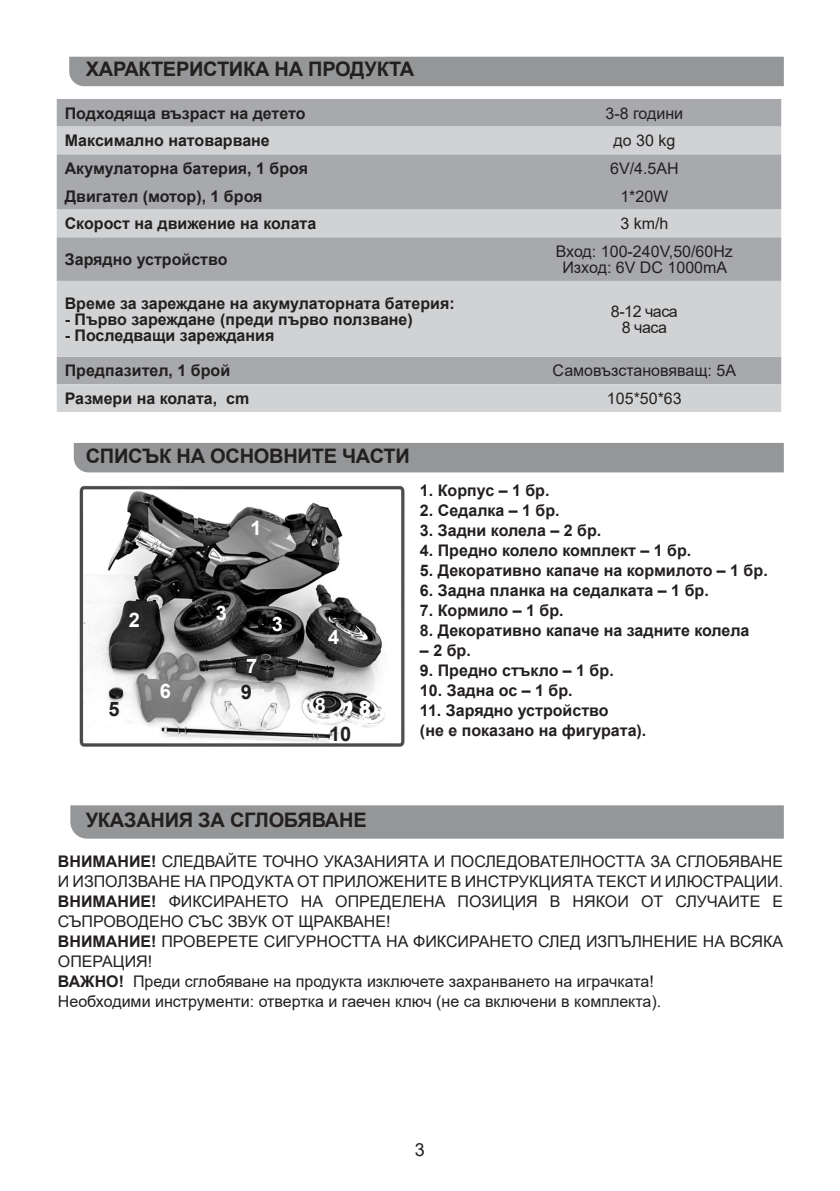
<style>
.page{position:relative;width:840px;height:1191px;background:#fff}
.page>*{position:absolute;margin:0;border:0;box-sizing:border-box;transform-origin:0 0}
.Chapters{font:700 20px "Arial";letter-spacing:-.015em;color:#231f20}
.t1{font:700 20px "Arial";color:#fff}
.t2{font:18px "Arial";color:#231f20}
.t3{font:700 16px "Arial";color:#231f20}
.t4{font:16px/20px "Arial";color:#231f20}
.s1{font-weight:700}
</style>
<div class="page">
<div style="left:74px;top:443px;width:709px;height:29px;background:#949697"></div>
<div style="left:70px;top:805px;width:713px;height:33px;background:#949697"></div>
<div style="left:69px;top:57px;width:714px;height:29px;background:#949697"></div>
<img style="left:79px;top:485px;width:325px;height:262px">
<div style="left:57px;top:99px;width:723px;height:285px;background:#a8a9ad"></div>
<svg style="left:57px;top:127px;width:723px;height:229px;background:#bfc0c3"></svg>
<div style="left:57px;top:384px;width:723px;height:28px;background:#d1d2d4"></div>
<p class="Chapters" style="left:86px;top:55px;width:330px">ХАРАКТЕРИСТИКА НА ПРОДУКТА</p>
<p class="t3" style="left:65px;top:102px;width:242px">Подходяща възраст на детето</p>
<p class="t4" style="left:605px;top:103px;width:79px">3-8 години</p>
<p class="t3" style="left:65px;top:129px;width:206px">Максимално натоварване</p>
<p class="t4" style="left:613px;top:131px;width:63px">до 30 kg</p>
<p class="t3" style="left:65px;top:157px;width:245px">Акумулаторна батерия, 1 броя</p>
<p class="t4" style="left:609px;top:158px;width:70px">6V/4.5AH</p>
<p class="t3" style="left:65px;top:185px;width:199px">Двигател (мотор), 1 броя</p>
<p class="t4" style="left:620px;top:186px;width:50px">1*20W</p>
<p class="t3" style="left:65px;top:212px;width:253px">Скорост на движение на колата</p>
<p class="t4" style="left:620px;top:213px;width:50px">3 km/h</p>
<p class="t3" style="left:65px;top:248px;width:164px">Зарядно устройство</p>
<p class="t4" style="left:555px;top:241px;width:179px">Вход: 100-240V,50/60Hz</p>
<p class="t4" style="left:562px;top:257px;width:166px">Изход: 6V DC 1000mA</p>
<p class="t3" style="left:65px;top:292px;width:391px">Време за зареждане на акумулаторната батерия:</p>
<p class="t3" style="left:65px;top:308px;width:349px">- Първо зареждане (преди първо ползване)</p>
<p class="t3" style="left:65px;top:324px;width:211px">- Последващи зареждания</p>
<p class="t4" style="left:610px;top:301px;width:68px">8-12 часа</p>
<p class="t4" style="left:621px;top:317px;width:47px">8 часа</p>
<p class="t3" style="left:65px;top:359px;width:167px">Предпазител, 1 брой</p>
<p class="t4" style="left:552px;top:360px;width:185px">Самовъзстановяващ: 5А</p>
<p class="t3" style="left:65px;top:387px;width:186px">Размери на колата, сm</p>
<p class="t4" style="left:606px;top:388px;width:76px">105*50*63</p>
<p class="Chapters" style="left:86px;top:441px;width:325px">СПИСЪК НА ОСНОВНИТЕ ЧАСТИ</p>
<p class="t1" style="left:129px;top:606px;width:13px">2</p>
<p class="Chapters" style="left:108px;top:695px;width:13px">5</p>
<p class="t1" style="left:160px;top:677px;width:13px">6</p>
<p class="t1" style="left:250px;top:514px;width:13px">1</p>
<p class="t1" style="left:216px;top:599px;width:13px">3</p>
<p class="t1" style="left:246px;top:652px;width:13px">7</p>
<p class="Chapters" style="left:241px;top:678px;width:13px">9</p>
<p class="t1" style="left:272px;top:610px;width:13px">3</p>
<p class="t1" style="left:328px;top:623px;width:13px">4</p>
<p class="t1" style="left:314px;top:691px;width:13px">8</p>
<p class="Chapters" style="left:329px;top:719px;width:24px">10</p>
<p class="t1" style="left:358px;top:694px;width:13px">8</p>
<p class="t3" style="left:420px;top:479px;width:131px">1. Корпус – 1 бр.</p>
<p class="t3" style="left:420px;top:499px;width:141px">2. Седалка – 1 бр.</p>
<p class="t3" style="left:420px;top:519px;width:183px">3. Задни колела – 2 бр.</p>
<p class="t3" style="left:420px;top:539px;width:272px">4. Предно колело комплект – 1 бр.</p>
<p class="t3" style="left:420px;top:559px;width:349px">5. Декоративно капаче на кормилото – 1 бр.</p>
<p class="t3" style="left:420px;top:579px;width:290px">6. Задна планка на седалката – 1 бр.</p>
<p class="t3" style="left:420px;top:599px;width:145px">7. Кормило – 1 бр.</p>
<p class="t3" style="left:420px;top:619px;width:331px">8. Декоративно капаче на задните колела</p>
<p class="t3" style="left:420px;top:639px;width:52px">– 2 бр.</p>
<p class="t3" style="left:420px;top:659px;width:195px">9. Предно стъкло – 1 бр.</p>
<p class="t3" style="left:420px;top:679px;width:154px">10. Задна ос – 1 бр.</p>
<p class="t3" style="left:420px;top:699px;width:190px">11. Зарядно устройство</p>
<p class="t3" style="left:420px;top:719px;width:228px">(не е показано на фигурата).</p>
<p class="Chapters" style="left:86px;top:806px;width:282px">УКАЗАНИЯ ЗА СГЛОБЯВАНЕ</p>
<p class="t4" style="left:58px;top:851px;width:726px"><span class="s1">ВНИМАНИЕ!</span> СЛЕДВАЙТЕ ТОЧНО УКАЗАНИЯТА И ПОСЛЕДОВАТЕЛНОСТТА ЗА СГЛОБЯВАНЕ<br>И ИЗПОЛЗВАНЕ НА ПРОДУКТА ОТ ПРИЛОЖЕНИТЕ В ИНСТРУКЦИЯТА ТЕКСТ И ИЛЮСТРАЦИИ.</p>
<p class="t4" style="left:58px;top:891px;width:726px"><span class="s1">ВНИМАНИЕ!</span> ФИКСИРАНЕТО НА ОПРЕДЕЛЕНА ПОЗИЦИЯ В НЯКОИ ОТ СЛУЧАИТЕ Е<br>СЪПРОВОДЕНО СЪС ЗВУК ОТ ЩРАКВАНЕ!</p>
<p class="t4" style="left:58px;top:931px;width:726px"><span class="s1">ВНИМАНИЕ!</span> ПРОВЕРЕТЕ СИГУРНОСТТА НА ФИКСИРАНЕТО СЛЕД ИЗПЪЛНЕНИЕ НА ВСЯКА<br>ОПЕРАЦИЯ!</p>
<p class="t4" style="left:58px;top:971px;width:597px"><span class="s1">ВАЖНО!</span> Преди сглобяване на продукта изключете захранването на играчката!</p>
<p class="t4" style="left:58px;top:991px;width:604px">Необходими инструменти: отвертка и гаечен ключ (не са включени в комплекта).</p>
<p class="t2" style="left:415px;top:1137px;width:12px">3</p>
</div>
